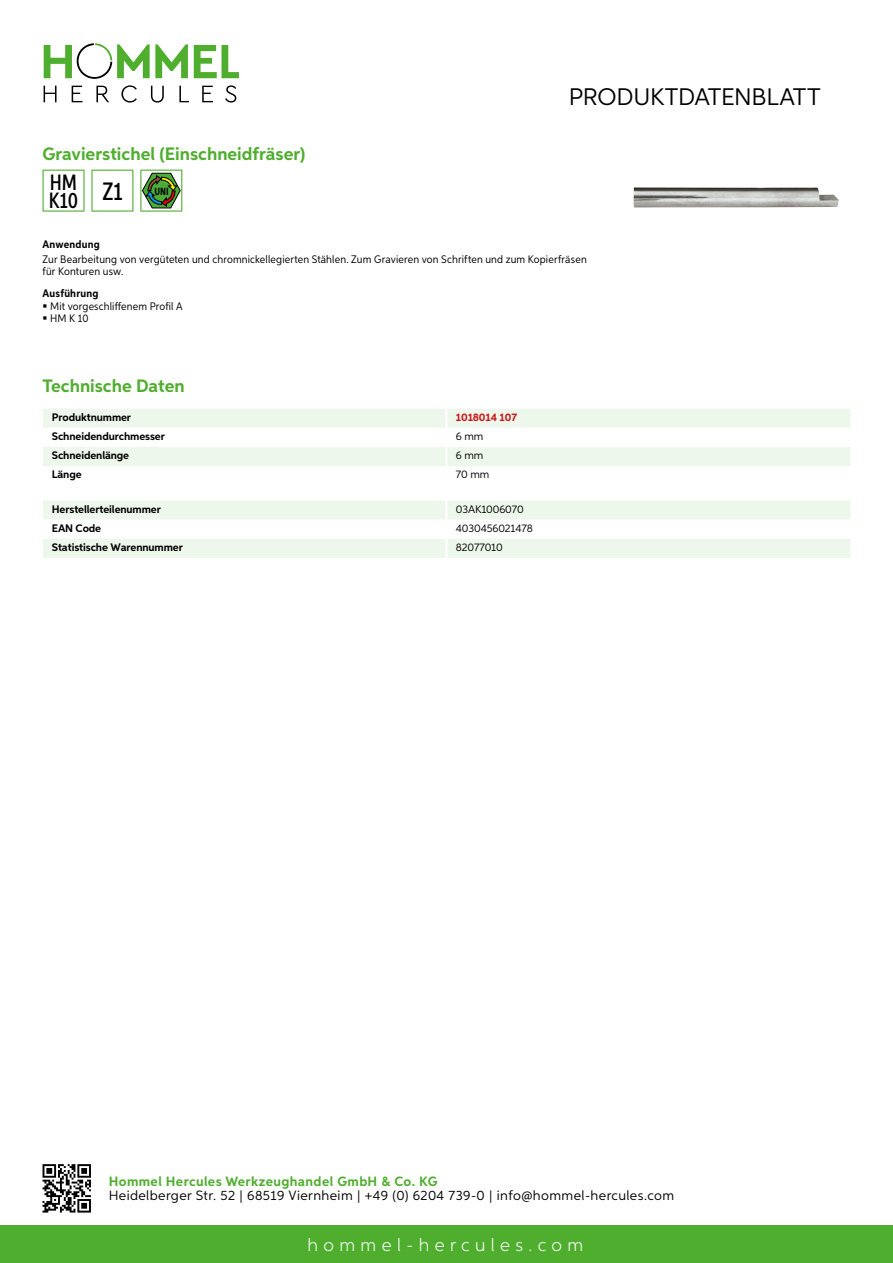
<style>
.page{position:relative;width:893px;height:1263px;background:#fff}
.page>*{position:absolute;margin:0;border:0;box-sizing:border-box;transform-origin:0 0}
.t1{font:24px "Aspira";letter-spacing:-.01em;color:#000}
.t2{font:500 22.2px/17.9px "Aspira XX Nar";color:#000}
.t3{font:700 18px "Aspira";color:#50ae2f}
.t4{font:300 18px "Aspira";letter-spacing:.3em;color:#fff}
.t5{font:13.5px "Aspira";letter-spacing:.03em;color:#000}
.t6{font:700 13.5px "Aspira";letter-spacing:.03em;color:#50ae2f}
.t7{font:10.95px/12px "Aspira Nar";letter-spacing:.015em;color:#000}
.t8{font:700 10.95px "Aspira";letter-spacing:-.01em;color:#000}
.t9{font:10.95px "Aspira";letter-spacing:-.01em;color:#000}
.t10{font:700 10.95px "Aspira Nar";letter-spacing:.02em;color:#000}
.t11{font:700 10.95px "Aspira";letter-spacing:-.01em;color:#cd1013}
.t12{font:700 10.35px "Aspira XX Nar";color:#000}
</style>
<div class="page">
<div style="left:0;top:1226px;width:893px;height:37px;background:#50ae2f"></div>
<svg style="left:43px;top:1164px;width:48px;height:48px"></svg>
<svg style="left:194px;top:45px;width:45px;height:33px"></svg>
<svg style="left:44px;top:43px;width:144px;height:36px"></svg>
<svg style="left:44px;top:86px;width:13px;height:16px"></svg>
<svg style="left:72px;top:86px;width:10px;height:16px"></svg>
<svg style="left:96px;top:86px;width:13px;height:16px"></svg>
<svg style="left:121px;top:85px;width:16px;height:18px"></svg>
<svg style="left:151px;top:86px;width:13px;height:17px"></svg>
<svg style="left:179px;top:86px;width:10px;height:16px"></svg>
<svg style="left:202px;top:86px;width:11px;height:16px"></svg>
<svg style="left:225px;top:85px;width:11px;height:18px"></svg>
<div style="left:43px;top:409px;width:807px;height:19px;background:#eef7eb"></div>
<div style="left:43px;top:447px;width:807px;height:19px;background:#eef7eb"></div>
<hr style="left:445px;top:409px;width:3px;height:19px;background:#fff">
<hr style="left:445px;top:447px;width:3px;height:19px;background:#fff">
<svg style="left:43px;top:501px;width:807px;height:57px"></svg>
<hr style="left:445px;top:539px;width:3px;height:19px;background:#fff">
<svg style="left:43px;top:170px;width:42px;height:42px"></svg>
<svg style="left:91px;top:170px;width:42px;height:42px"></svg>
<svg style="left:140px;top:170px;width:42px;height:42px"></svg>
<img style="left:633px;top:187px;width:206px;height:20px">
<h3 class="t3" style="left:43px;top:142px;width:264px">Gravierstichel (Einschneidfräser)</h3>
<h2 class="t2" style="left:49px;top:173px;width:75px">HM<br>K10 <sup>Z1</sup></h2>
<p class="t12" style="left:154px;top:185px;width:16px">UNI</p>
<h1 class="t1" style="left:569px;top:82px;width:253px">Produktdatenblatt</h1>
<p class="t10" style="left:43px;top:237px;width:59px">Anwendung</p>
<p class="t7" style="left:43px;top:253px;width:546px">Zur Bearbeitung von vergüteten und chromnickellegierten Stählen. Zum Gravieren von Schriften und zum Kopierfräsen für Konturen usw.</p>
<p class="t10" style="left:43px;top:286px;width:58px">Ausführung</p>
<p class="t7" style="left:50px;top:299px;width:134px;line-height:12.8px">Mit vorgeschliffenem Profil A<br>HM K 10</p>
<h3 class="t3" style="left:43px;top:374px;width:144px">Technische Daten</h3>
<p class="t8" style="left:52px;top:410px;width:81px">Produktnummer</p>
<p class="t11" style="left:456px;top:410px;width:63px">1018014 107</p>
<p class="t8" style="left:52px;top:429px;width:115px">Schneidendurchmesser</p>
<p class="t9" style="left:456px;top:429px;width:29px">6 mm</p>
<p class="t8" style="left:52px;top:448px;width:79px">Schneidenlänge</p>
<p class="t9" style="left:456px;top:448px;width:29px">6 mm</p>
<p class="t8" style="left:52px;top:467px;width:31px">Länge</p>
<p class="t9" style="left:456px;top:468px;width:35px">70 mm</p>
<p class="t8" style="left:52px;top:502px;width:111px">Herstellerteilenummer</p>
<p class="t9" style="left:456px;top:502px;width:69px">03AK1006070</p>
<p class="t8" style="left:52px;top:521px;width:51px">EAN Code</p>
<p class="t9" style="left:456px;top:521px;width:79px">4030456021478</p>
<p class="t8" style="left:52px;top:540px;width:132px">Statistische Warennummer</p>
<p class="t9" style="left:456px;top:540px;width:49px">82077010</p>
<p class="t6" style="left:109px;top:1172px;width:330px">Hommel Hercules Werkzeughandel GmbH &amp; Co. KG</p>
<p class="t5" style="left:109px;top:1187px;width:567px">Heidelberger Str. 52 | 68519 Viernheim | +49 (0) 6204 739-0 | info@hommel-hercules.com</p>
<h3 class="t4" style="left:307px;top:1234px;width:277px">hommel-hercules.com</h3>
</div>
